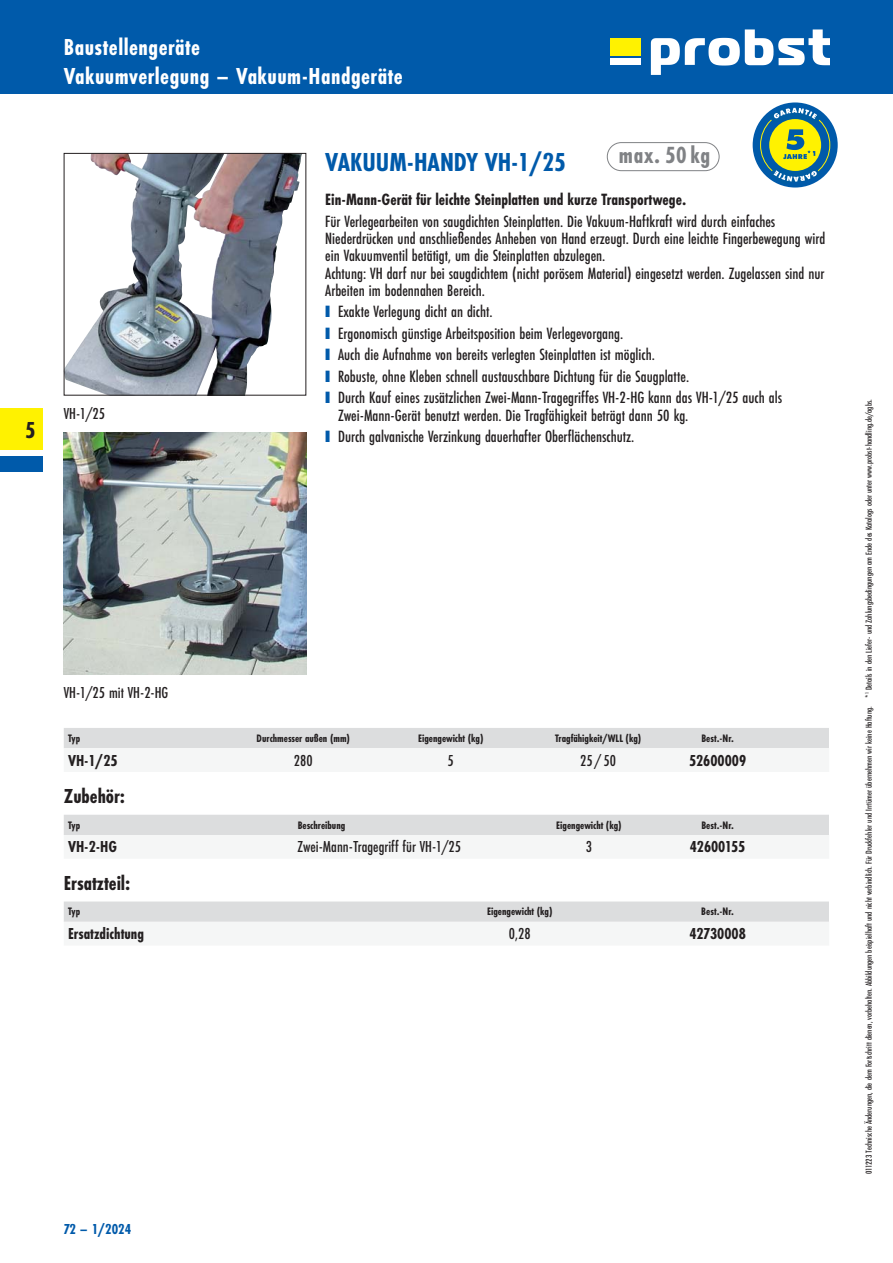
<style>
.page{position:relative;width:893px;height:1263px;background:#fff}
.page>*{position:absolute;margin:0;border:0;box-sizing:border-box;transform-origin:0 0}
.t1{font:700 27px "Futura PT Cond";color:#005aaa}
.t2{font:700 24.3px "Futura PT Cond";letter-spacing:.03em;color:#808285}
.t3{font:700 24px/28.5px "Futura PT Cond";letter-spacing:.02em;color:#fff}
.t4{font:700 24px "Futura PT Cond";color:#231f20}
.t5{font:700 21px "Futura PT Cond";color:#231f20}
.t6{font:500 16.95px/17.2px "Futura PT Cond";color:#231f20}
.t7{font:700 16.95px "Futura PT Cond";color:#231f20}
.t8{font:500 16.5px "Futura PT Cond";color:#231f20}
.t9{font:700 16.5px "Futura PT Cond";color:#231f20}
.t10{font:700 15px "Futura PT Cond";color:#005aaa}
.t11{font:700 11.25px "Futura PT Cond";color:#231f20}
.t12{font:500 9px "Futura PT Cond";color:#231f20}
.s1{font-family:"Arial";font-weight:400;font-size:24.6px;color:#005aaa}
</style>
<div class="page">
<div style="left:0;top:0;width:893px;height:94px;background:#005aaa"></div>
<div style="left:610px;top:38px;width:31px;height:17px;background:#fff200"></div>
<svg style="left:651px;top:29px;width:178px;height:46px"></svg>
<div style="left:610px;top:58px;width:31px;height:7px;background:#fff"></div>
<div style="left:0;top:408px;width:43px;height:42px;background:#fff200"></div>
<div style="left:0;top:456px;width:43px;height:16px;background:#005aaa"></div>
<img style="left:66px;top:155px;width:236px;height:238px">
<div style="left:64px;top:153px;width:242px;height:242px;border:1px solid #231f20"></div>
<img style="left:64px;top:432px;width:242px;height:242px">
<div style="left:64px;top:728px;width:765px;height:20px;background:#dcddde"></div>
<div style="left:64px;top:815px;width:765px;height:20px;background:#dcddde"></div>
<svg style="left:64px;top:901px;width:765px;height:21px;background:#dddedf"></svg>
<svg style="left:753px;top:102px;width:85px;height:86px;background:#1567a2"></svg>
<svg style="left:770px;top:168px;width:51px;height:20px"></svg>
<div style="left:769px;top:119px;width:52px;height:52px;background:#fff200;border-radius:50%"></div>
<svg style="left:768px;top:106px;width:54px;height:53px"></svg>
<div style="left:607px;top:142px;width:112px;height:29px;border:1px solid #808285;border-radius:14px"></div>
<h3 class="t4" style="left:25px;top:418px;width:12px">5</h3>
<h3 class="t3" style="left:64px;top:34px;width:340px">Baustellengeräte<br>Vakuumverlegung – Vakuum-Handgeräte</h3>
<p class="t8" style="left:64px;top:405px;width:43px">VH- 1/25</p>
<h2 class="t2" style="left:619px;top:143px;width:93px">max. 50 kg</h2>
<h1 class="t1" style="left:325px;top:149px;width:242px">VAKUUM- HANDY VH-1/25</h1>
<p class="t7" style="left:325px;top:191px;width:362px">Ein-Mann-Gerät für leichte Steinplatten und kurze Transportwege.</p>
<p class="t6" style="left:325px;top:213px;width:501px">Für Verlegearbeiten von saugdichten Steinplatten. Die Vakuum-Haftkraft wird durch einfaches Niederdrücken und anschließendes Anheben von Hand erzeugt. Durch eine leichte Fingerbewegung wird ein Vakuumventil betätigt, um die Steinplatten abzulegen.<br>Achtung: VH darf nur bei saugdichtem (nicht porösem Material) eingesetzt werden. Zugelassen sind nur Arbeiten im bodennahen Bereich.</p>
<p class="t6" style="left:325px;top:304px;width:169px"><span class="s1">■</span> Exakte Verlegung dicht an dicht.</p>
<p class="t6" style="left:325px;top:325px;width:299px"><span class="s1">■</span> Ergonomisch günstige Arbeitsposition beim Verlegevorgang.</p>
<p class="t6" style="left:325px;top:347px;width:331px"><span class="s1">■</span> Auch die Aufnahme von bereits verlegten Steinplatten ist möglich.</p>
<p class="t6" style="left:325px;top:368px;width:365px"><span class="s1">■</span> Robuste, ohne Kleben schnell austauschbare Dichtung für die Saugplatte.</p>
<p class="t6" style="left:338px;top:390px;width:446px;text-indent:-13px"><span class="s1">■</span> Durch Kauf eines zusätzlichen Zwei-Mann-Tragegriffes VH-2-HG kann das VH-1/25 auch als<br>Zwei-Mann-Gerät benutzt werden. Die Tragfähigkeit beträgt dann 50 kg.</p>
<p class="t6" style="left:325px;top:429px;width:311px"><span class="s1">■</span> Durch galvanische Verzinkung dauerhafter Oberflächenschutz.</p>
<p class="t8" style="left:64px;top:684px;width:106px">VH-1/25 mit VH-2-HG</p>
<p class="t11" style="left:68px;top:732px;width:14px">Typ</p>
<p class="t11" style="left:257px;top:732px;width:95px">Durchmesser außen (mm)</p>
<p class="t11" style="left:418px;top:732px;width:67px">Eigengewicht (kg)</p>
<p class="t11" style="left:555px;top:732px;width:88px">Tragfähigkeit/WLL (kg)</p>
<p class="t11" style="left:701px;top:732px;width:34px">Best.- Nr.</p>
<p class="t9" style="left:68px;top:752px;width:51px">VH- 1/ 25</p>
<p class="t8" style="left:294px;top:752px;width:20px">280</p>
<p class="t8" style="left:448px;top:752px;width:8px">5</p>
<p class="t8" style="left:580px;top:752px;width:37px">25 / 50</p>
<p class="t9" style="left:689px;top:752px;width:59px">52600009</p>
<p class="t5" style="left:64px;top:785px;width:63px">Zubehör:</p>
<p class="t11" style="left:68px;top:819px;width:14px">Typ</p>
<p class="t11" style="left:298px;top:819px;width:49px">Beschreibung</p>
<p class="t11" style="left:556px;top:819px;width:67px">Eigengewicht (kg)</p>
<p class="t11" style="left:701px;top:819px;width:34px">Best.- Nr.</p>
<p class="t9" style="left:68px;top:839px;width:51px">VH- 2- HG</p>
<p class="t8" style="left:298px;top:839px;width:165px">Zwei-Mann-Tragegriff für VH-1/25</p>
<p class="t8" style="left:586px;top:839px;width:8px">3</p>
<p class="t9" style="left:690px;top:839px;width:57px">42600155</p>
<p class="t5" style="left:64px;top:872px;width:68px">Ersatzteil:</p>
<p class="t11" style="left:68px;top:906px;width:14px">Typ</p>
<p class="t11" style="left:487px;top:906px;width:67px">Eigengewicht (kg)</p>
<p class="t11" style="left:701px;top:906px;width:34px">Best.- Nr.</p>
<p class="t9" style="left:68px;top:925px;width:78px">Ersatzdichtung</p>
<p class="t8" style="left:509px;top:925px;width:23px">0,28</p>
<p class="t9" style="left:689px;top:925px;width:58px">42730008</p>
<p class="t10" style="left:64px;top:1221px;width:69px">72 – 1/2024</p>
<p class="t12" style="left:864px;top:1174px;width:776px;rotate:-90deg">011223 Technische Änderungen, die dem Fortschritt dienen, vorbehalten. Abbildungen beispielhaft und nicht verbindlich. Für Druckfehler und Irrtümer übernehmen wir keine Haftung. *<sup>1</sup> Details in den Liefer- und Zahlungsbedingungen am Ende des Katalogs oder unter www.probst-handling.de/agbs.</p>
</div>
